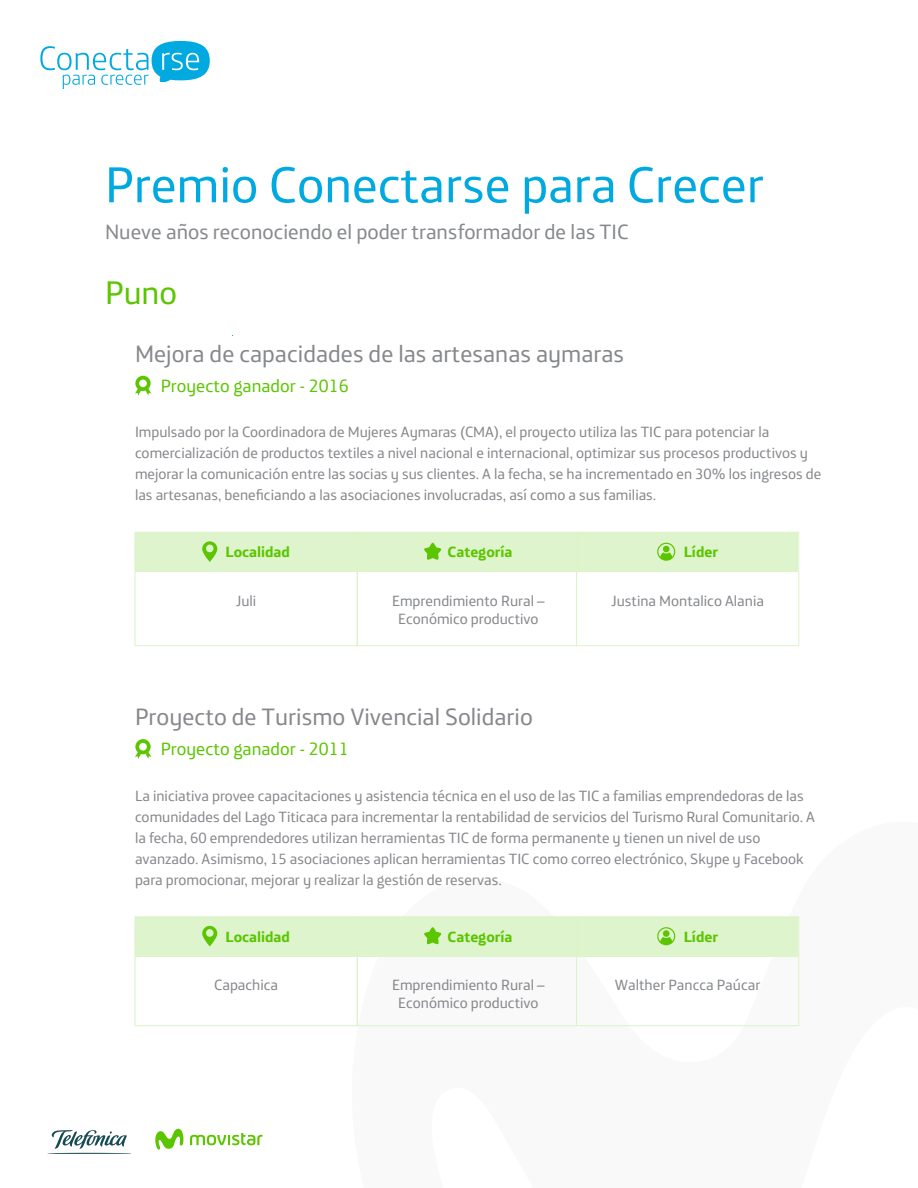
<style>
.page{position:relative;width:918px;height:1188px;background:#fff}
.page>*{position:absolute;margin:0;border:0;box-sizing:border-box;transform-origin:0 0}
.t1{font:51px "Telefonica";color:#00a9e0}
.t2{font:33px "Telefonica";color:#5bc500}
.t3{font:24px "Telefonica";color:#86888c}
.t4{font:21px "Telefonica";color:#86888c}
.t5{font:18px "Telefonica";color:#5bc500}
.t6{font:15px/21px "Telefonica";color:#86888c}
.t7{font:700 15px "Telefonica";color:#5bc500}
</style>
<div class="page">
<img style="left:47px;top:1130px;width:84px;height:24px">
<svg style="left:190px;top:1133px;width:73px;height:12px"></svg>
<svg style="left:155px;top:1129px;width:28px;height:21px"></svg>
<svg style="left:135px;top:376px;width:16px;height:20px"></svg>
<div style="left:135px;top:532px;width:663px;height:40px;background:#def4cc"></div>
<svg style="left:202px;top:541px;width:15px;height:21px"></svg>
<div style="left:135px;top:532px;width:223px;height:114px;border:1px solid #ddf3c9"></div>
<div style="left:357px;top:532px;width:220px;height:114px;border:1px solid #ddf3c9"></div>
<div style="left:576px;top:532px;width:223px;height:114px;border:1px solid #ddf3c9"></div>
<svg style="left:424px;top:543px;width:17px;height:17px"></svg>
<svg style="left:657px;top:543px;width:18px;height:18px"></svg>
<svg style="left:135px;top:739px;width:16px;height:20px"></svg>
<div style="left:135px;top:917px;width:663px;height:40px;background:#def4cc"></div>
<svg style="left:202px;top:925px;width:15px;height:21px"></svg>
<div style="left:135px;top:916px;width:223px;height:110px;border:1px solid #ddf3c9"></div>
<div style="left:357px;top:916px;width:220px;height:110px;border:1px solid #ddf3c9"></div>
<div style="left:576px;top:916px;width:223px;height:110px;border:1px solid #ddf3c9"></div>
<svg style="left:424px;top:927px;width:17px;height:17px"></svg>
<svg style="left:657px;top:927px;width:18px;height:18px"></svg>
<svg style="left:40px;top:41px;width:170px;height:48px"></svg>
<h1 class="t1" style="left:105px;top:142px;width:660px">Premio Conectarse para Crecer</h1>
<h3 class="t4" style="left:105px;top:214px;width:525px">Nueve años reconociendo el poder transformador de las TIC</h3>
<h2 class="t2" style="left:105px;top:265px;width:74px">Puno</h2>
<h3 class="t3" style="left:135px;top:333px;width:491px">Mejora de capacidades de las artesanas aymaras</h3>
<p class="t5" style="left:161px;top:370px;width:189px">Proyecto ganador - 2016</p>
<p class="t6" style="left:135px;top:420px;width:688px">Impulsado por la Coordinadora de Mujeres Aymaras (CMA), el proyecto utiliza las TIC para potenciar la comercialización de productos textiles a nivel nacional e internacional, optimizar sus procesos productivos y mejorar la comunicación entre las socias y sus clientes. A la fecha, se ha incrementado en 30% los ingresos de las artesanas, beneficiando a las asociaciones involucradas, así como a sus familias.</p>
<p class="t7" style="left:225px;top:538px;width:66px">Localidad</p>
<p class="t7" style="left:448px;top:538px;width:67px">Categoría</p>
<p class="t7" style="left:684px;top:538px;width:36px">Líder</p>
<p class="t6" style="left:236px;top:589px;width:22px">Juli</p>
<p class="t6" style="left:392px;top:590px;width:154px;line-height:18px;text-align:center">Emprendimiento Rural –<br>Económico productivo</p>
<p class="t6" style="left:611px;top:589px;width:154px">Justina Montalico Alania</p>
<h3 class="t3" style="left:135px;top:696px;width:399px">Proyecto de Turismo Vivencial Solidario</h3>
<p class="t5" style="left:161px;top:734px;width:189px">Proyecto ganador - 2011</p>
<p class="t6" style="left:135px;top:783px;width:682px">La iniciativa provee capacitaciones y asistencia técnica en el uso de las TIC a familias emprendedoras de las comunidades del Lago Titicaca para incrementar la rentabilidad de servicios del Turismo Rural Comunitario. A la fecha, 60 emprendedores utilizan herramientas TIC de forma permanente y tienen un nivel de uso avanzado. Asimismo, 15 asociaciones aplican herramientas TIC como correo electrónico, Skype y Facebook para promocionar, mejorar y realizar la gestión de reservas.</p>
<p class="t7" style="left:225px;top:923px;width:66px">Localidad</p>
<p class="t7" style="left:448px;top:923px;width:67px">Categoría</p>
<p class="t7" style="left:684px;top:923px;width:36px">Líder</p>
<p class="t6" style="left:214px;top:973px;width:66px">Capachica</p>
<p class="t6" style="left:392px;top:975px;width:154px;line-height:18px;text-align:center">Emprendimiento Rural –<br>Económico productivo</p>
<p class="t6" style="left:615px;top:973px;width:147px">Walther Pancca Paúcar</p>
</div>
